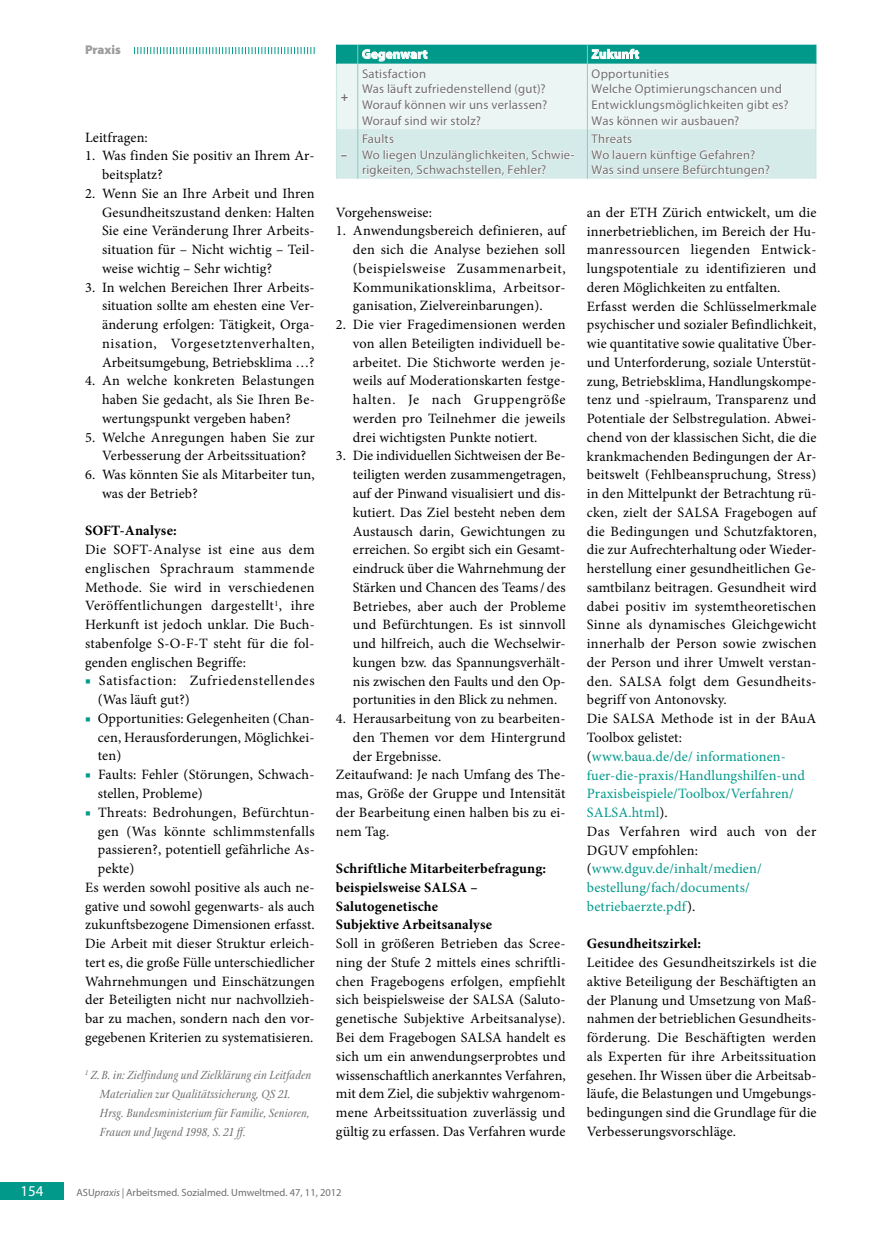
<style>
.page{position:relative;width:876px;height:1242px;background:#fff}
.page>*{position:absolute;margin:0;border:0;box-sizing:border-box;transform-origin:0 0}
.t1{font:15px "Myriad Pro";color:#fff}
.t2{font:14.25px/18.8px "Minion Pro";letter-spacing:.01em;color:#000;text-align:justify}
.t3{font:700 14.25px/18.8px "Minion Pro";letter-spacing:.01em;color:#000}
.t4{font:14.25px/18.8px "Minion Pro";letter-spacing:.05em;color:#000}
.t5{font:12.75px/15.8px "Myriad Pro";letter-spacing:.015em;color:#6e6e6e}
.t6{font:italic 12.75px/18.8px "Stone Print";letter-spacing:.005em;color:#6e6e6e}
.t7{font:700 12.75px "Myriad Pro";letter-spacing:.025em;color:#fff}
.t8{font:900 12.75px "Myriad Pro";color:#9c9c9d}
.t9{font:700 12.75px "Myriad Pro";color:#6e6e6e}
.t10{font:10.5px "Myriad Pro";color:#6e6e6e}
.s1{color:#00998a}
.s2{font-style:italic}
</style>
<div class="page">
<div style="left:0;top:1182px;width:64px;height:17px;background:#00998a"></div>
<svg style="left:336px;top:45px;width:480px;height:134px"></svg>
<svg style="left:134px;top:47px;width:181px;height:7px"></svg>
<p class="t8" style="left:85px;top:43px;width:37px">Praxis</p>
<p class="t2" style="left:85px;top:128px;width:64px">Leitfragen:</p>
<p class="t2" style="left:102px;top:146px;width:214px;text-indent:-17px">1. Was finden Sie positiv an Ihrem Ar&shy;beitsplatz?</p>
<p class="t2" style="left:102px;top:184px;width:214px;text-indent:-17px">2. Wenn Sie an Ihre Arbeit und Ihren Gesundheitszustand denken: Halten Sie eine Veränderung Ihrer Arbeits&shy;situation für – Nicht wichtig – Teil&shy;weise wichtig – Sehr wichtig?</p>
<p class="t2" style="left:102px;top:278px;width:214px;text-indent:-17px">3. In welchen Bereichen Ihrer Arbeits&shy;situation sollte am ehesten eine Ver&shy;änderung erfolgen: Tätigkeit, Orga&shy;nisation, Vorgesetztenverhalten, Arbeitsumgebung, Betriebsklima …?</p>
<p class="t2" style="left:102px;top:371px;width:214px;text-indent:-17px">4. An welche konkreten Belastungen haben Sie gedacht, als Sie Ihren Be&shy;wertungspunkt vergeben haben?</p>
<p class="t2" style="left:85px;top:428px;width:231px;text-align:center">5. Welche Anregungen haben Sie zur<br>Verbesserung der Arbeitssituation?</p>
<p class="t2" style="left:102px;top:465px;width:214px;text-indent:-17px">6. Was könnten Sie als Mitarbeiter tun, was der Betrieb?</p>
<p class="t3" style="left:85px;top:521px;width:93px">SOFT-Analyse:</p>
<p class="t2" style="left:85px;top:540px;width:231px">Die SOFT-Analyse ist eine aus dem englischen Sprachraum stammende Methode. Sie wird in verschiedenen Veröffentlichungen dargestellt<sup>1</sup>, ihre Herkunft ist jedoch unklar. Die Buch&shy;stabenfolge S-O-F-T steht für die fol&shy;genden englischen Begriffe:</p>
<p class="t4" style="left:98px;top:671px;width:218px;text-indent:-13px"><span class="s1">■</span> Satisfaction: Zufriedenstellendes (Was läuft gut?)</p>
<p class="t2" style="left:98px;top:709px;width:218px;text-indent:-13px"><span class="s1">■</span> Opportunities: Gelegenheiten (Chan&shy;cen, Herausforderungen, Möglichkei&shy;ten)</p>
<p class="t2" style="left:98px;top:765px;width:218px;text-indent:-13px"><span class="s1">■</span> Faults: Fehler (Störungen, Schwach&shy;stellen, Probleme)</p>
<p class="t2" style="left:85px;top:803px;width:231px"><span class="s1">■</span> Threats: Bedrohungen, Befürchtun-</p>
<p class="t2" style="left:98px;top:821px;width:218px">gen (Was könnte schlimmstenfalls</p>
<p class="t2" style="left:98px;top:840px;width:218px">passieren?, potentiell gefährliche As-</p>
<p class="t2" style="left:98px;top:859px;width:38px">pekte)</p>
<p class="t2" style="left:85px;top:878px;width:231px">Es werden sowohl positive als auch ne-</p>
<p class="t2" style="left:85px;top:896px;width:231px">gative und sowohl gegenwarts- als auch</p>
<p class="t2" style="left:85px;top:915px;width:231px">zukunftsbezogene Dimensionen erfasst.</p>
<p class="t2" style="left:85px;top:934px;width:231px">Die Arbeit mit dieser Struktur erleich-</p>
<p class="t2" style="left:85px;top:953px;width:231px">tert es, die große Fülle unterschiedlicher</p>
<p class="t2" style="left:85px;top:971px;width:231px">Wahrnehmungen und Einschätzungen</p>
<p class="t2" style="left:85px;top:990px;width:231px">der Beteiligten nicht nur nachvollzieh-</p>
<p class="t2" style="left:85px;top:1009px;width:231px">bar zu machen, sondern nach den vor-</p>
<p class="t2" style="left:85px;top:1028px;width:230px">gegebenen Kriterien zu systematisieren.</p>
<p class="t6" style="left:100px;top:1066px;width:213px;text-indent:-15px"><sup>1</sup> Z. B. in: Zielfindung und Zielklärung ein Leitfaden Materialien zur Qualitätssicherung, QS 21.<br>Hrsg. Bundesministerium für Familie, Senioren, Frauen und Jugend 1998, S. 21 ff.</p>
<p class="t9" style="left:341px;top:90px;width:9px">+</p>
<p class="t9" style="left:341px;top:147px;width:8px">–</p>
<p class="t7" style="left:362px;top:47px;width:67px">Gegenwart</p>
<p class="t7" style="left:592px;top:47px;width:49px">Zukunft</p>
<p class="t5" style="left:362px;top:66px;width:187px">Satisfaction<br>Was läuft zufriedenstellend (gut)?<br>Worauf können wir uns verlassen?<br>Worauf sind wir stolz?</p>
<p class="t5" style="left:592px;top:66px;width:198px">Opportunities<br>Welche Optimierungschancen und<br>Entwicklungsmöglichkeiten gibt es?<br>Was können wir ausbauen?</p>
<p class="t5" style="left:362px;top:131px;width:214px">Faults<br>Wo liegen Unzulänglichkeiten, Schwie&shy;rigkeiten, Schwachstellen, Fehler?</p>
<p class="t5" style="left:592px;top:131px;width:180px">Threats<br>Wo lauern künftige Gefahren?<br>Was sind unsere Befürchtungen?</p>
<p class="t2" style="left:336px;top:203px;width:98px">Vorgehensweise:</p>
<p class="t2" style="left:353px;top:221px;width:214px;text-indent:-17px">1. Anwendungsbereich definieren, auf den sich die Analyse beziehen soll (beispielsweise Zusammenarbeit, Kommunikationsklima, Arbeitsor&shy;ganisation, Zielvereinbarungen).</p>
<p class="t2" style="left:353px;top:315px;width:214px;text-indent:-17px">2. Die vier Fragedimensionen werden von allen Beteiligten individuell be&shy;arbeitet. Die Stichworte werden je&shy;weils auf Moderationskarten festge&shy;halten. Je nach Gruppengröße werden pro Teilnehmer die jeweils drei wichtigsten Punkte notiert.</p>
<p class="t2" style="left:353px;top:446px;width:214px;text-indent:-17px">3. Die individuellen Sichtweisen der Be&shy;teiligten werden zusammengetragen, auf der Pinwand visualisiert und dis&shy;kutiert. Das Ziel besteht neben dem Austausch darin, Gewichtungen zu erreichen. So ergibt sich ein Gesamt&shy;eindruck über die Wahrnehmung der Stärken und Chancen des Teams/des Betriebes, aber auch der Probleme und Befürchtungen. Es ist sinnvoll und hilfreich, auch die Wechselwir&shy;kungen bzw. das Spannungsverhält&shy;nis zwischen den Faults und den Op&shy;portunities in den Blick zu nehmen.</p>
<p class="t2" style="left:336px;top:709px;width:231px">4. Herausarbeitung von zu bearbeiten-</p>
<p class="t2" style="left:353px;top:728px;width:214px">den Themen vor dem Hintergrund</p>
<p class="t2" style="left:353px;top:747px;width:90px">der Ergebnisse.</p>
<p class="t2" style="left:336px;top:765px;width:231px">Zeitaufwand: Je nach Umfang des The-</p>
<p class="t2" style="left:336px;top:784px;width:231px">mas, Größe der Gruppe und Intensität</p>
<p class="t2" style="left:336px;top:803px;width:231px">der Bearbeitung einen halben bis zu ei-</p>
<p class="t2" style="left:336px;top:822px;width:55px">nem Tag.</p>
<p class="t3" style="left:336px;top:859px;width:212px">Schriftliche Mitarbeiterbefragung: beispielsweise SALSA –<br>Salutogenetische<br>Subjektive Arbeitsanalyse</p>
<p class="t2" style="left:336px;top:934px;width:231px">Soll in größeren Betrieben das Scree&shy;ning der Stufe 2 mittels eines schriftli&shy;chen Fragebogens erfolgen, empfiehlt sich beispielsweise der SALSA (Saluto&shy;genetische Subjektive Arbeitsanalyse).<br>Bei dem Fragebogen SALSA handelt es sich um ein anwendungserprobtes und wissenschaftlich anerkanntes Verfahren, mit dem Ziel, die subjektiv wahrgenom&shy;mene Arbeitssituation zuverlässig und gültig zu erfassen. Das Verfahren wurde</p>
<p class="t2" style="left:587px;top:203px;width:231px;text-align:left">an der ETH Zürich entwickelt, um die innerbetrieblichen, im Bereich der Hu&shy;manressourcen liegenden Entwick&shy;lungspotentiale zu identifizieren und deren Möglichkeiten zu entfalten.<br>Erfasst werden die Schlüsselmerkmale psychischer und sozialer Befindlichkeit, wie quantitative sowie qualitative Über&shy;und Unterforderung, soziale Unterstüt&shy;zung, Betriebsklima, Handlungskompe&shy;tenz und -spielraum, Transparenz und Potentiale der Selbstregulation. Abwei&shy;chend von der klassischen Sicht, die die krankmachenden Bedingungen der Ar&shy;beitswelt (Fehlbeanspruchung, Stress) in den Mittelpunkt der Betrachtung rü&shy;cken, zielt der SALSA Fragebogen auf die Bedingungen und Schutzfaktoren, die zur Aufrechterhaltung oder Wieder&shy;herstellung einer gesundheitlichen Ge&shy;samtbilanz beitragen. Gesundheit wird dabei positiv im systemtheoretischen Sinne als dynamisches Gleichgewicht innerhalb der Person sowie zwischen der Person und ihrer Umwelt verstan&shy;den. SALSA folgt dem Gesundheits&shy;begriff von Antonovsky.<br>Die SALSA Methode ist in der BAuA Toolbox gelistet:<br>(<span class="s1">www.baua.de/de/ informationen&shy;fuer-die-praxis/Handlungshilfen-und Praxisbeispiele/Toolbox/Verfahren/ SALSA.html</span>).<br>Das Verfahren wird auch von der DGUV empfohlen: (<span class="s1">www.dguv.de/inhalt/medien/ bestellung/fach/documents/ betriebaerzte.pdf</span>).</p>
<p class="t3" style="left:587px;top:934px;width:116px">Gesundheitszirkel:</p>
<p class="t2" style="left:587px;top:953px;width:231px">Leitidee des Gesundheitszirkels ist die aktive Beteiligung der Beschäftigten an der Planung und Umsetzung von Maß&shy;nahmen der betrieblichen Gesundheits&shy;förderung. Die Beschäftigten werden als Experten für ihre Arbeitssituation gesehen. Ihr Wissen über die Arbeitsab&shy;läufe, die Belastungen und Umgebungs&shy;bedingungen sind die Grundlage für die Verbesserungsvorschläge.</p>
<p class="t1" style="left:20px;top:1182px;width:25px">154</p>
<p class="t10" style="left:77px;top:1186px;width:267px">ASU<span class="s2">praxis |</span> Arbeitsmed. Sozialmed. Umweltmed. 47, 11, 2012</p>
</div>
